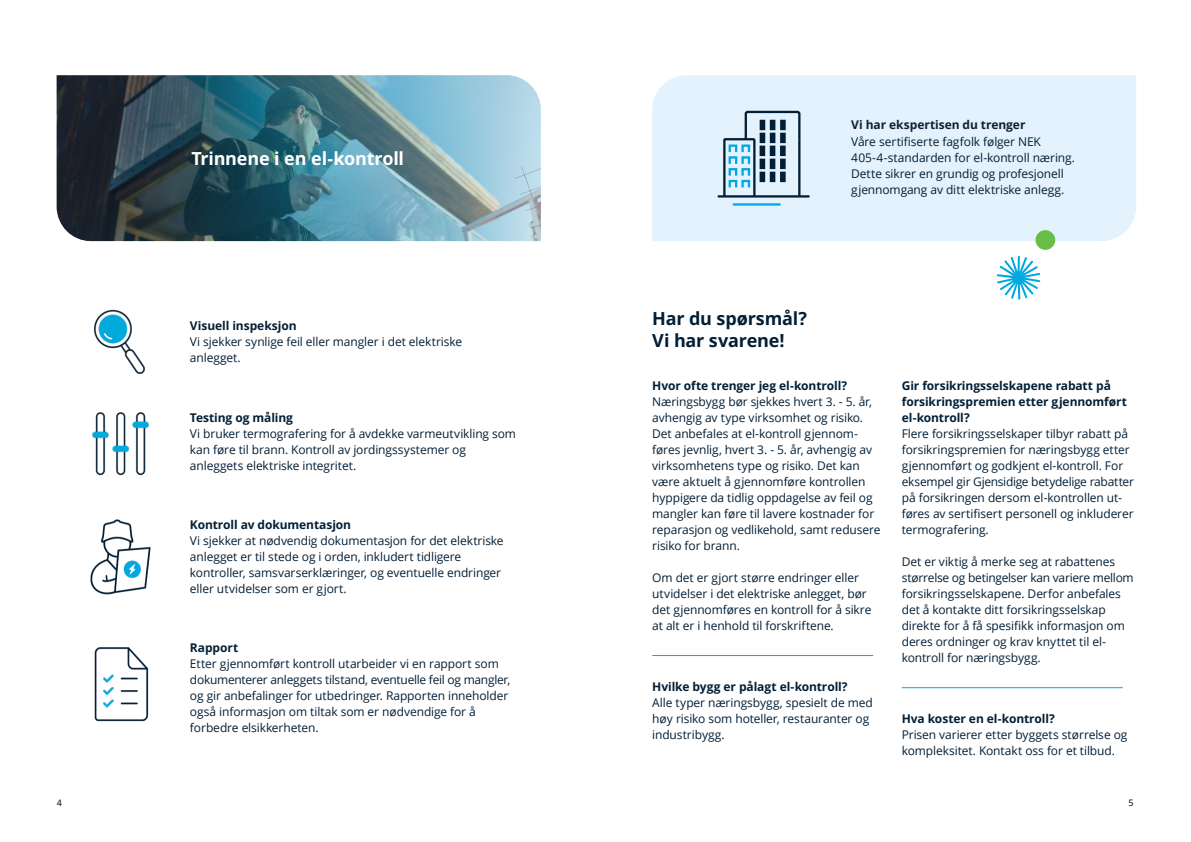
<style>
.page{position:relative;width:1191px;height:842px;background:#fff}
.page>*{position:absolute;margin:0;border:0;box-sizing:border-box;transform-origin:0 0}
.t1{font:700 18px/22px "Open Sans";letter-spacing:-.01em;color:#031f36}
.t2{font:700 18px "Open Sans";letter-spacing:-.01em;color:#fff}
.t3{font:12px/16px "Open Sans";letter-spacing:-.01em;color:#031f36}
.t4{font:700 12px/16px "Open Sans";letter-spacing:-.005em;color:#031f36}
.t5{font:700 12px "Open Sans";letter-spacing:-.005em;color:#132034}
.t6{font:500 9px "Open Sans";color:#132034}
</style>
<div class="page">
<img style="left:57px;top:75px;width:483px;height:166px">
<div style="left:652px;top:75px;width:484px;height:166px;background:#e3f2fc"></div>
<img style="left:92px;top:412px;width:57px;height:64px">
<img style="left:90px;top:519px;width:61px;height:76px">
<img style="left:94px;top:647px;width:55px;height:75px">
<img style="left:94px;top:309px;width:51px;height:66px">
<svg style="left:996px;top:256px;width:44px;height:44px"></svg>
<svg style="left:722px;top:110px;width:79px;height:85px;background:#b9d3e1"></svg>
<div style="left:759px;top:120px;width:6px;height:10px;background:#031f36"></div>
<div style="left:770px;top:120px;width:5px;height:10px;background:#031f36"></div>
<div style="left:780px;top:120px;width:5px;height:10px;background:#031f36"></div>
<div style="left:759px;top:133px;width:6px;height:10px;background:#031f36"></div>
<div style="left:770px;top:133px;width:5px;height:10px;background:#031f36"></div>
<div style="left:780px;top:133px;width:5px;height:10px;background:#031f36"></div>
<div style="left:759px;top:146px;width:6px;height:10px;background:#031f36"></div>
<div style="left:769px;top:146px;width:6px;height:10px;background:#031f36"></div>
<div style="left:780px;top:146px;width:5px;height:10px;background:#031f36"></div>
<div style="left:759px;top:159px;width:6px;height:10px;background:#031f36"></div>
<div style="left:769px;top:159px;width:6px;height:10px;background:#031f36"></div>
<div style="left:780px;top:159px;width:5px;height:10px;background:#031f36"></div>
<div style="left:759px;top:172px;width:6px;height:10px;background:#031f36"></div>
<div style="left:769px;top:172px;width:6px;height:10px;background:#031f36"></div>
<div style="left:780px;top:172px;width:5px;height:10px;background:#031f36"></div>
<hr style="left:718px;top:195px;width:90px;height:3px;background:#031f36">
<hr style="left:798px;top:140px;width:2px;height:56px;background:#031f36">
<hr style="left:733px;top:203px;width:46px;height:3px;background:#03a8e0">
<div style="left:1035px;top:230px;width:20px;height:20px;background:#66bd47;border-radius:50%"></div>
<hr style="left:652px;top:655px;width:221px;height:1px;background:#02a8e0">
<hr style="left:901px;top:687px;width:221px;height:1px;background:#02a8e0">
<h1 class="t2" style="left:191px;top:146px;width:214px">Trinnene i en el-kontroll</h1>
<p class="t4" style="left:190px;top:318px;width:108px">Visuell inspeksjon</p>
<p class="t3" style="left:190px;top:334px;width:274px">Vi sjekker synlige feil eller mangler i det elektriske anlegget.</p>
<p class="t4" style="left:190px;top:410px;width:104px">Testing og måling</p>
<p class="t3" style="left:190px;top:425px;width:327px">Vi bruker termografering for å avdekke varmeutvikling som kan føre til brann. Kontroll av jordingssystemer og anleggets elektriske integritet.</p>
<p class="t4" style="left:190px;top:516px;width:163px">Kontroll av dokumentasjon</p>
<p class="t3" style="left:190px;top:532px;width:315px">Vi sjekker at nødvendig dokumentasjon for det elektriske anlegget er til stede og i orden, inkludert tidligere kontroller, samsvarserklæringer, og eventuelle endringer eller utvidelser som er gjort.</p>
<p class="t4" style="left:190px;top:639px;width:50px">Rapport</p>
<p class="t3" style="left:190px;top:655px;width:322px">Etter gjennomført kontroll utarbeider vi en rapport som dokumenterer anleggets tilstand, eventuelle feil og mangler, og gir anbefalinger for utbedringer. Rapporten inneholder også informasjon om tiltak som er nødvendige for å forbedre elsikkerheten.</p>
<p class="t5" style="left:851px;top:116px;width:176px">Vi har ekspertisen du trenger</p>
<p class="t3" style="left:851px;top:134px;width:225px">Våre sertifiserte fagfolk følger NEK 405-4-standarden for el-kontroll næring.<br>Dette sikrer en grundig og profesjonell gjennomgang av ditt elektriske anlegg.</p>
<h1 class="t1" style="left:652px;top:307px;width:156px">Har du spørsmål?<br>Vi har svarene!</h1>
<p class="t4" style="left:652px;top:377px;width:196px">Hvor ofte trenger jeg el-kontroll?</p>
<p class="t3" style="left:652px;top:393px;width:230px">Næringsbygg bør sjekkes hvert 3. - 5. år, avhengig av type virksomhet og risiko.<br>Det anbefales at el-kontroll gjennom&shy;føres jevnlig, hvert 3. - 5. år, avhengig av virksomhetens type og risiko. Det kan være aktuelt å gjennomføre kontrollen hyppigere da tidlig oppdagelse av feil og mangler kan føre til lavere kostnader for reparasjon og vedlikehold, samt redusere risiko for brann.</p>
<p class="t3" style="left:652px;top:569px;width:221px">Om det er gjort større endringer eller utvidelser i det elektriske anlegget, bør det gjennomføres en kontroll for å sikre at alt er i henhold til forskriftene.</p>
<p class="t4" style="left:652px;top:678px;width:197px">Hvilke bygg er pålagt el-kontroll?</p>
<p class="t3" style="left:652px;top:694px;width:222px">Alle typer næringsbygg, spesielt de med høy risiko som hoteller, restauranter og industribygg.</p>
<p class="t4" style="left:901px;top:377px;width:227px">Gir forsikringsselskapene rabatt på forsikringspremien etter gjennomført el-kontroll?</p>
<p class="t3" style="left:901px;top:425px;width:234px">Flere forsikringsselskaper tilbyr rabatt på forsikringspremien for næringsbygg etter gjennomført og godkjent el-kontroll. For eksempel gir Gjensidige betydelige rabatter på forsikringen dersom el-kontrollen ut&shy;føres av sertifisert personell og inkluderer termografering.</p>
<p class="t3" style="left:901px;top:553px;width:233px">Det er viktig å merke seg at rabattenes størrelse og betingelser kan variere mellom forsikringsselskapene. Derfor anbefales det å kontakte ditt forsikringsselskap direkte for å få spesifikk informasjon om deres ordninger og krav knyttet til el&shy;kontroll for næringsbygg.</p>
<p class="t4" style="left:901px;top:710px;width:155px">Hva koster en el-kontroll?</p>
<p class="t3" style="left:901px;top:726px;width:227px">Prisen varierer etter byggets størrelse og kompleksitet. Kontakt oss for et tilbud.</p>
<p class="t6" style="left:57px;top:796px;width:7px">4</p>
<p class="t6" style="left:1128px;top:796px;width:7px">5</p>
</div>
